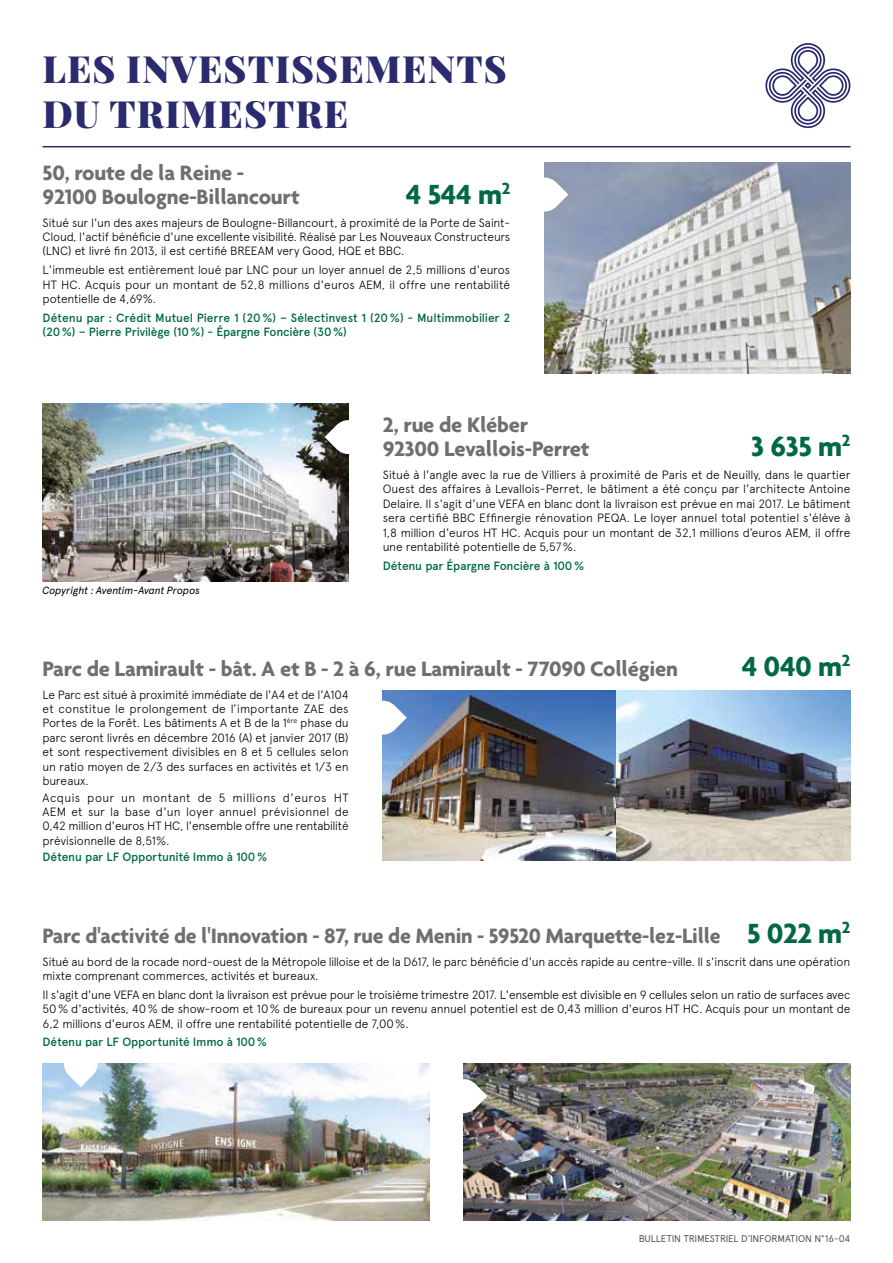
<style>
.page{position:relative;width:893px;height:1263px;background:#fff}
.page>*{position:absolute;margin:0;border:0;box-sizing:border-box;transform-origin:0 0}
.t1{font:900 37.5px/45px "Playfair Display";letter-spacing:.03em;color:#292b6e}
.t2{font:700 30px "Agenda";letter-spacing:-.01em;color:#006944}
.t3{font:700 22.5px/24px "Agenda";letter-spacing:-.01em;color:#706f6f}
.t4{font:300 12px/14.4px "Apercu";letter-spacing:-.015em;color:#000;text-align:justify}
.t5{font:500 12px/14.4px "Apercu";letter-spacing:-.01em;color:#006944}
.t6{font:italic 10.5px "Apercu";letter-spacing:-.015em;color:#000}
.t7{font:9.75px "Apercu";letter-spacing:-.015em;color:#575756}
.s1{font-size:30px;color:#006944}
</style>
<div class="page">
<svg style="left:765px;top:43px;width:85px;height:85px"></svg>
<hr style="left:43px;top:146px;width:807px;height:1px;background:#292b6e">
<img style="left:544px;top:163px;width:306px;height:210px">
<svg style="left:544px;top:176px;width:24px;height:37px"></svg>
<img style="left:43px;top:403px;width:306px;height:179px">
<svg style="left:325px;top:418px;width:24px;height:38px"></svg>
<img style="left:463px;top:1063px;width:387px;height:157px">
<img style="left:43px;top:1063px;width:386px;height:157px">
<svg style="left:62px;top:1063px;width:37px;height:24px"></svg>
<svg style="left:463px;top:1077px;width:25px;height:38px"></svg>
<img style="left:383px;top:690px;width:467px;height:170px">
<svg style="left:382px;top:699px;width:25px;height:37px"></svg>
<p class="t1" style="left:43px;top:46px;width:466px">LES INVESTISSEMENTS<br>DU TRIMESTRE</p>
<p class="t3" style="left:43px;top:160px;width:259px">50, route de la Reine -<br>92100 Boulogne-Billancourt</p>
<p class="t2" style="left:406px;top:176px;width:106px">4 544 m<sup>2</sup></p>
<p class="t4" style="left:43px;top:215px;width:469px">Situé sur l'un des axes majeurs de Boulogne-Billancourt, à proximité de la Porte de Saint-Cloud, l'actif bénéficie d'une excellente visibilité. Réalisé par Les Nouveaux Constructeurs (LNC) et livré fin 2013, il est certifié BREEAM very Good, HQE et BBC.</p>
<p class="t4" style="left:43px;top:263px;width:469px">L'immeuble est entièrement loué par LNC pour un loyer annuel de 2,5 millions d'euros HT HC. Acquis pour un montant de 52,8 millions d'euros AEM, il offre une rentabilité potentielle de 4,69%.</p>
<p class="t5" style="left:43px;top:310px;width:469px">Détenu par : Crédit Mutuel Pierre 1 (20%) – Sélectinvest 1 (20 %) - Multimmobilier 2 (20%) – Pierre Privilège (10%) - Épargne Foncière (30%)</p>
<p class="t6" style="left:43px;top:582px;width:159px">Copyright : Aventim-Avant Propos</p>
<p class="t3" style="left:383px;top:412px;width:208px">2, rue de Kléber<br>92300 Levallois-Perret</p>
<p class="t2" style="left:751px;top:428px;width:101px">3 635 m<sup>2</sup></p>
<p class="t4" style="left:383px;top:467px;width:469px">Situé à l'angle avec la rue de Villiers à proximité de Paris et de Neuilly, dans le quartier Ouest des affaires à Levallois-Perret, le bâtiment a été conçu par l'architecte Antoine Delaire. Il s'agit d'une VEFA en blanc dont la livraison est prévue en mai 2017. Le bâtiment sera certifié BBC Effinergie rénovation PEQA. Le loyer annuel total potentiel s'élève à 1,8 million d'euros HT HC. Acquis pour un montant de 32,1 millions d’euros AEM, il offre une rentabilité potentielle de 5,57%.</p>
<p class="t5" style="left:383px;top:558px;width:203px">Détenu par Épargne Foncière à 100%</p>
<p class="t3" style="left:43px;top:656px;width:637px">Parc de Lamirault - bât. A et B - 2 à 6, rue Lamirault - 77090 Collégien</p>
<p class="t2" style="left:742px;top:648px;width:110px">4 040 m<sup>2</sup></p>
<p class="t4" style="left:43px;top:687px;width:308px">Le Parc est situé à proximité immédiate de l'A4 et de l'A104 et constitue le prolongement de l’importante ZAE des Portes de la Forêt. Les bâtiments A et B de la 1<sup>ère</sup> phase du parc seront livrés en décembre 2016 (A) et janvier 2017 (B) et sont respectivement divisibles en 8 et 5 cellules selon un ratio moyen de 2/3 des surfaces en activités et 1/3 en bureaux.</p>
<p class="t4" style="left:43px;top:790px;width:308px">Acquis pour un montant de 5 millions d'euros HT AEM et sur la base d'un loyer annuel prévisionnel de 0,42 million d'euros HT HC, l'ensemble offre une rentabilité prévisionnelle de 8,51%.</p>
<p class="t5" style="left:43px;top:850px;width:226px">Détenu par LF Opportunité Immo à 100%</p>
<p class="t3" style="left:43px;top:923px;width:809px">Parc d'activité de l'Innovation - 87, rue de Menin - 59520 Marquette-lez-Lille <span class="s1">5 022 m</span><sup>2</sup></p>
<p class="t4" style="left:43px;top:954px;width:809px">Situé au bord de la rocade nord-ouest de la Métropole lilloise et de la D617, le parc bénéficie d'un accès rapide au centre-ville. Il s'inscrit dans une opération mixte comprenant commerces, activités et bureaux.</p>
<p class="t4" style="left:43px;top:987px;width:809px">Il s'agit d'une VEFA en blanc dont la livraison est prévue pour le troisième trimestre 2017. L'ensemble est divisible en 9 cellules selon un ratio de surfaces avec 50% d'activités, 40% de show-room et 10% de bureaux pour un revenu annuel potentiel est de 0,43 million d'euros HT HC. Acquis pour un montant de 6,2 millions d'euros AEM, il offre une rentabilité potentielle de 7,00%.</p>
<p class="t5" style="left:43px;top:1035px;width:226px">Détenu par LF Opportunité Immo à 100%</p>
<p class="t7" style="left:639px;top:1232px;width:213px">BULLETIN TRIMESTRIEL D’INFORMATION N°16-04</p>
</div>
